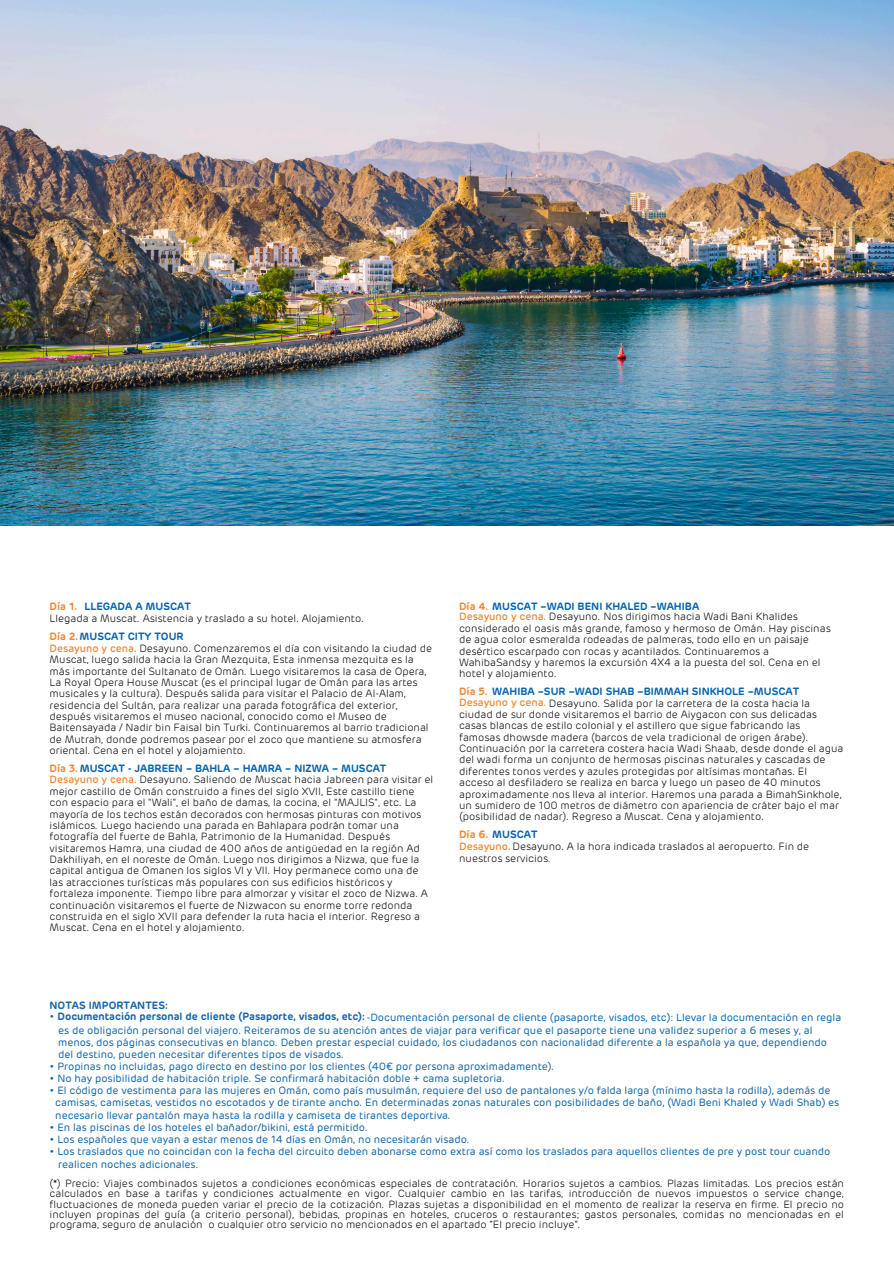
<style>
.page{position:relative;width:894px;height:1264px;background:#fff}
.page>*{position:absolute;margin:0;border:0;box-sizing:border-box;transform-origin:0 0}
.t1{font:300 10.5px/11.4px "Rubrik";color:#000}
.t2{font:10.5px "Rubrik";color:#0762ab}
.t3{font:600 10.5px "Rubrik";color:#0762ab}
.t4{font:600 10.5px "Rubrik";color:#1363ac}
.t5{font:600 10.5px "Rubrik";color:#ee8634}
.s1{color:#ee8634}
.s2{font-weight:500;color:#ee8634}
.s3{font-weight:600;color:#1363ac}
</style>
<div class="page">
<img style="left:0;top:0;width:893px;height:525px">
<p class="t5" style="left:50px;top:602px;width:29px">Día 1.</p>
<h1 class="t1" style="left:50px;top:613px;width:316px">Llegada a Muscat. Asistencia y traslado a su hotel. Alojamiento.</h1>
<p class="t3" style="left:84px;top:601px;width:108px">LLEGADA A MUSCAT</p>
<p class="t3" style="left:50px;top:631px;width:135px"><span class="s1">Día 2.</span>MUSCAT CITY TOUR</p>
<p class="t1" style="left:50px;top:643px;width:384px"><span class="s2">Desayuno y cena.</span> Desayuno. Comenzaremos el día con visitando la ciudad de Muscat, luego salida hacia la Gran Mezquita, Esta inmensa mezquita es la más importante del Sultanato de Omán. Luego visitaremos la casa de Opera, La Royal Opera House Muscat (es el principal lugar de Omán para las artes musicales y la cultura). Después salida para visitar el Palacio de Al-Alam, residencia del Sultán, para realizar una parada fotográfica del exterior, después visitaremos el museo nacional, conocido como el Museo de Baitensayada / Nadir bin Faisal bin Turki. Continuaremos al barrio tradicional de Mutrah, donde podremos pasear por el zoco que mantiene su atmosfera oriental. Cena en el hotel y alojamiento.</p>
<p class="t1" style="left:50px;top:774px;width:385px"><span class="s2">Desayuno y cena.</span> Desayuno. Saliendo de Muscat hacia Jabreen para visitar el mejor castillo de Omán construido a fines del siglo XVII, Este castillo tiene con espacio para el "Wali", el baño de damas, la cocina, el "MAJLIS", etc. La mayoría de los techos están decorados con hermosas pinturas con motivos islámicos. Luego haciendo una parada en Bahlapara podrán tomar una fotografía del fuerte de Bahla, Patrimonio de la Humanidad. Después visitaremos Hamra, una ciudad de 400 años de antigüedad en la región Ad Dakhiliyah, en el noreste de Omán. Luego nos dirigimos a Nizwa, que fue la capital antigua de Omanen los siglos VI y VII. Hoy permanece como una de las atracciones turísticas más populares con sus edificios históricos y fortaleza imponente. Tiempo libre para almorzar y visitar el zoco de Nizwa. A continuación visitaremos el fuerte de Nizwacon su enorme torre redonda construida en el siglo XVII para defender la ruta hacia el interior. Regreso a Muscat. Cena en el hotel y alojamiento.</p>
<h1 class="t3" style="left:50px;top:764px;width:338px"><span class="s1">Día 3.</span>MUSCAT - JABREEN – BAHLA – HAMRA – NIZWA – MUSCAT</h1>
<p class="t3" style="left:459px;top:602px;width:241px"><span class="s1">Día 4.</span> MUSCAT –WADI BENI KHALED –WAHIBA</p>
<p class="t1" style="left:459px;top:611px;width:373px"><span class="s2">Desayuno y cena.</span> Desayuno. Nos dirigimos hacia Wadi Bani Khalides considerado el oasis más grande, famoso y hermoso de Omán. Hay piscinas de agua color esmeralda rodeadas de palmeras, todo ello en un paisaje desértico escarpado con rocas y acantilados. Continuaremos a WahibaSandsy y haremos la excursión 4X4 a la puesta del sol. Cena en el hotel y alojamiento.</p>
<p class="t3" style="left:459px;top:686px;width:341px"><span class="s1">Día 5.</span> WAHIBA –SUR –WADI SHAB –BIMMAH SINKHOLE –MUSCAT</p>
<p class="t1" style="left:459px;top:697px;width:386px"><span class="s2">Desayuno y cena.</span> Desayuno. Salida por la carretera de la costa hacia la ciudad de sur donde visitaremos el barrio de Aiygacon con sus delicadas casas blancas de estilo colonial y el astillero que sigue fabricando las famosas dhowsde madera (barcos de vela tradicional de origen árabe).<br>Continuación por la carretera costera hacia Wadi Shaab, desde donde el agua del wadi forma un conjunto de hermosas piscinas naturales y cascadas de diferentes tonos verdes y azules protegidas por altísimas montañas. El acceso al desfiladero se realiza en barca y luego un paseo de 40 minutos aproximadamente nos lleva al interior. Haremos una parada a BimahSinkhole, un sumidero de 100 metros de diámetro con apariencia de cráter bajo el mar (posibilidad de nadar). Regreso a Muscat. Cena y alojamiento.</p>
<h1 class="t3" style="left:459px;top:830px;width:80px"><span class="s1">Día 6.</span> MUSCAT</h1>
<p class="t1" style="left:459px;top:841px;width:351px"><span class="s2">Desayuno.</span>Desayuno. A la hora indicada traslados al aeropuerto. Fin de nuestros servicios.</p>
<h1 class="t4" style="left:50px;top:1000px;width:120px">NOTAS IMPORTANTES:</h1>
<p class="t2" style="left:50px;top:1012px;width:793px"><span class="s3">• Documentación personal de cliente (Pasaporte, visados, etc):</span> -Documentación personal de cliente (pasaporte, visados, etc): Llevar la documentación en regla</p>
<p class="t2" style="left:58px;top:1025px;width:755px">es de obligación personal del viajero. Reiteramos de su atención antes de viajar para verificar que el pasaporte tiene una validez superior a 6 meses y, al</p>
<h1 class="t2" style="left:58px;top:1037px;width:770px">menos, dos páginas consecutivas en blanco. Deben prestar especial cuidado, los ciudadanos con nacionalidad diferente a la española ya que, dependiendo</h1>
<p class="t2" style="left:58px;top:1049px;width:287px">del destino, pueden necesitar diferentes tipos de visados.</p>
<p class="t2" style="left:50px;top:1061px;width:506px">• Propinas no incluidas, pago directo en destino por los clientes (40€ por persona aproximadamente).</p>
<p class="t2" style="left:50px;top:1073px;width:456px">• No hay posibilidad de habitación triple. Se confirmará habitación doble + cama supletoria.</p>
<h1 class="t2" style="left:50px;top:1085px;width:782px">• El código de vestimenta para las mujeres en Omán, como país musulmán, requiere del uso de pantalones y/o falda larga (mínimo hasta la rodilla), además de</h1>
<p class="t2" style="left:55px;top:1098px;width:785px">camisas, camisetas, vestidos no escotados y de tirante ancho. En determinadas zonas naturales con posibilidades de baño, (Wadi Beni Khaled y Wadi Shab) es</p>
<p class="t2" style="left:55px;top:1110px;width:397px">necesario llevar pantalón maya hasta la rodilla y camiseta de tirantes deportiva.</p>
<p class="t2" style="left:50px;top:1122px;width:320px">• En las piscinas de los hoteles el bañador/bikini, está permitido.</p>
<p class="t2" style="left:50px;top:1134px;width:421px">• Los españoles que vayan a estar menos de 14 días en Omán, no necesitarán visado.</p>
<p class="t2" style="left:50px;top:1147px;width:782px">• Los traslados que no coincidan con la fecha del circuito deben abonarse como extra así como los traslados para aquellos clientes de pre y post tour cuando</p>
<p class="t2" style="left:58px;top:1159px;width:142px">realicen noches adicionales.</p>
<p class="t1" style="left:50px;top:1179px;width:795px;line-height:10.2px;text-align:justify">(*) Precio: Viajes combinados sujetos a condiciones económicas especiales de contratación. Horarios sujetos a cambios. Plazas limitadas. Los precios están calculados en base a tarifas y condiciones actualmente en vigor. Cualquier cambio en las tarifas, introducción de nuevos impuestos o service change, fluctuaciones de moneda pueden variar el precio de la cotización. Plazas sujetas a disponibilidad en el momento de realizar la reserva en firme. El precio no incluyen propinas del guía (a criterio personal), bebidas, propinas en hoteles, cruceros o restaurantes; gastos personales, comidas no mencionadas en el programa, seguro de anulación o cualquier otro servicio no mencionados en el apartado “El precio incluye”.</p>
</div>
